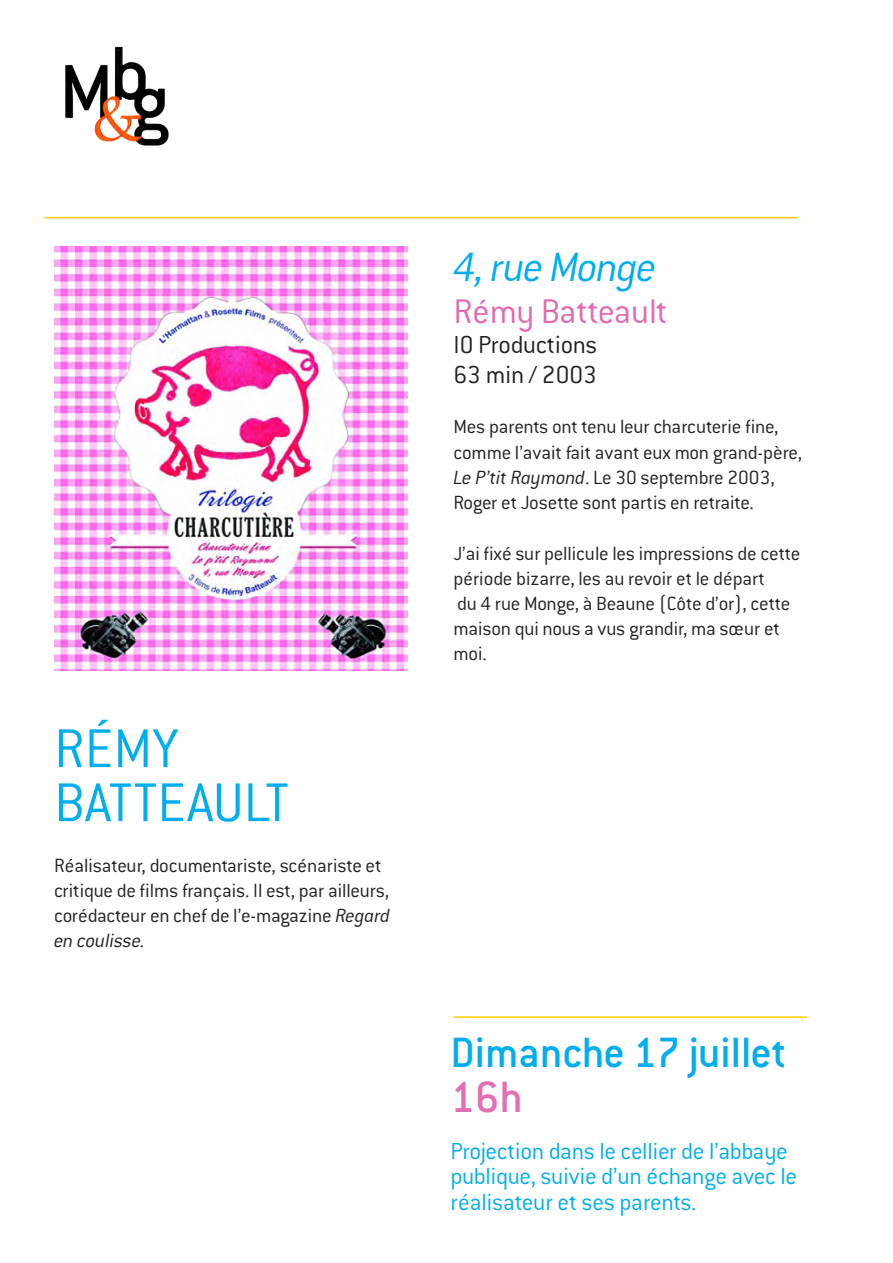
<style>
.page{position:relative;width:893px;height:1263px;background:#fff}
.page>*{position:absolute;margin:0;border:0;box-sizing:border-box;transform-origin:0 0}
.t1{font:300 60px/54px "Conduit ITC";color:#00aeef}
.t2{font:500 48px "Conduit ITC";color:#e26fb2}
.t3{font:500 46.5px "Conduit ITC";color:#00aeef}
.t4{font:italic 300 45px "Conduit ITC";letter-spacing:-.035em;color:#00aeef}
.t5{font:300 37.5px "Conduit ITC";letter-spacing:-.015em;color:#e468ae}
.t6{font:300 27px "Conduit ITC";color:#231f20}
.t7{font:300 25.5px/25.5px "Conduit ITC";letter-spacing:-.015em;color:#00aeef}
.t8{font:300 21px/25.2px "Conduit ITC";letter-spacing:-.01em;color:#231f20}
.s1{font-style:italic}
</style>
<div class="page">
<img style="left:65px;top:46px;width:104px;height:100px">
<hr style="left:45px;top:217px;width:752px;height:1px;background:#fc0">
<img style="left:54px;top:247px;width:354px;height:424px">
<hr style="left:453px;top:1016px;width:354px;height:2px;background:#fc0">
<p class="t1" style="left:54px;top:720px;width:236px">RÉMY<br>BATTEAULT</p>
<p class="t8" style="left:54px;top:852px;width:338px">Réalisateur, documentariste, scénariste et critique de films français. Il est, par ailleurs, corédacteur en chef de l’e-magazine <span class="s1">Regard en coulisse.</span></p>
<p class="t4" style="left:453px;top:240px;width:205px">4, rue Monge</p>
<p class="t5" style="left:453px;top:289px;width:216px">Rémy Batteault</p>
<p class="t6" style="left:453px;top:328px;width:145px">I0 Productions</p>
<p class="t6" style="left:453px;top:358px;width:145px">63 min / 2003</p>
<p class="t8" style="left:453px;top:414px;width:350px">Mes parents ont tenu leur charcuterie fine, comme l’avait fait avant eux mon grand-père, <span class="s1">Le P’tit Raymond</span>. Le 30 septembre 2003, Roger et Josette sont partis en retraite.</p>
<p class="t8" style="left:453px;top:540px;width:348px">J’ai fixé sur pellicule les impressions de cette période bizarre, les au revoir et le départ<br>du 4 rue Monge, à Beaune (Côte d’or), cette maison qui nous a vus grandir, ma sœur et moi.</p>
<p class="t3" style="left:450px;top:1024px;width:337px">Dimanche 17 juillet</p>
<p class="t2" style="left:450px;top:1068px;width:74px">16h</p>
<p class="t7" style="left:450px;top:1137px;width:348px">Projection dans le cellier de l’abbaye publique, suivie d’un échange avec le réalisateur et ses parents.</p>
</div>
